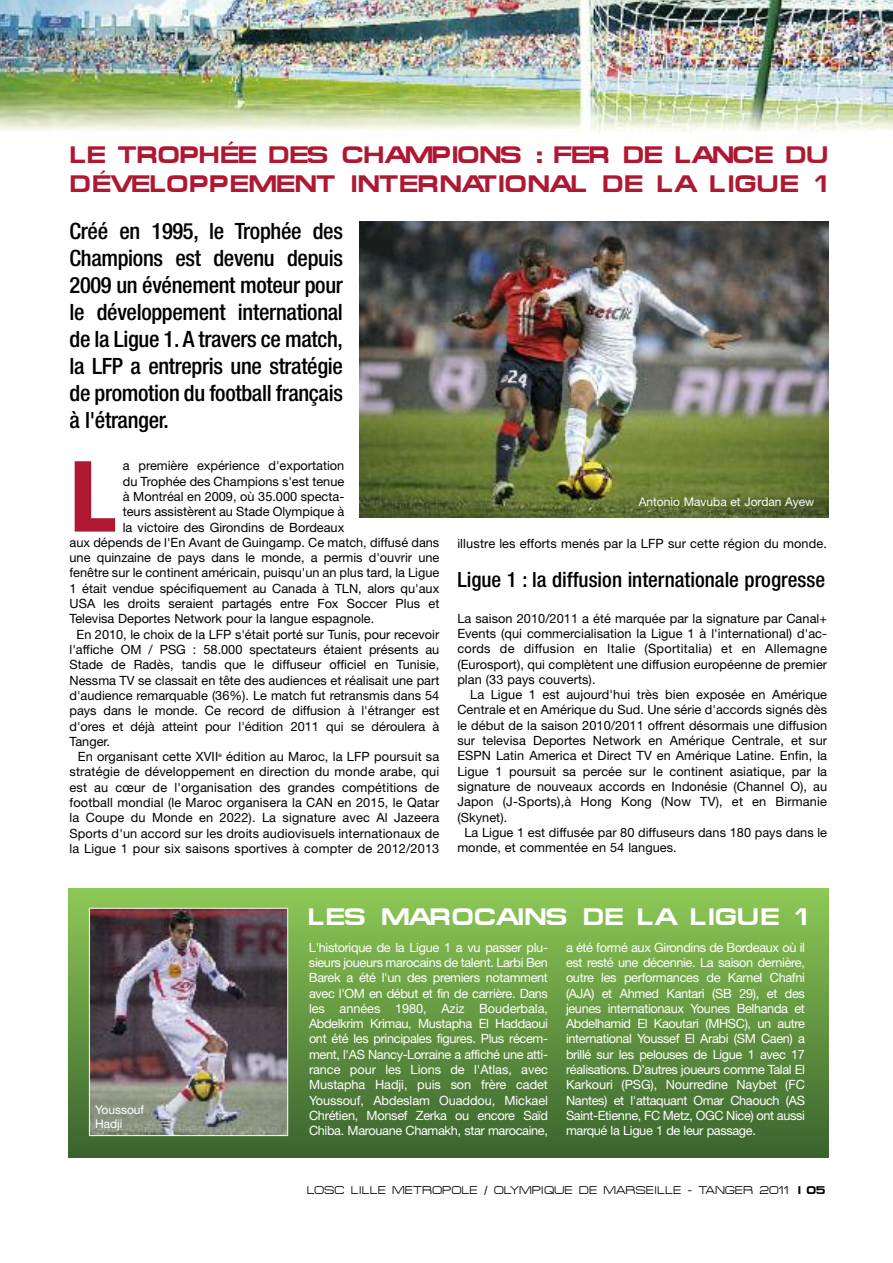
<style>
.page{position:relative;width:893px;height:1263px;background:#fff}
.page>*{position:absolute;margin:0;border:0;box-sizing:border-box;transform-origin:0 0}
.t1{font:800 condensed 98.4px "Helvetica Neue";color:#ae1833}
.t2{font:700 24px/28.8px "Micro Extended";letter-spacing:-.02em;color:#ae1833}
.t3{font:700 24px "Micro Extended";letter-spacing:-.01em;color:#fff}
.t4{font:500 condensed 22.5px/27px "Helvetica Neue";letter-spacing:-.015em;color:#000;text-align:justify}
.t5{font:500 condensed 21px "Helvetica Neue";color:#000}
.t6{font:12.75px/15.3px "Helvetica Neue";letter-spacing:.005em;color:#000;text-align:justify}
.t7{font:12.75px/15.3px "Helvetica Neue";letter-spacing:-.03em;color:#fff;text-align:justify}
.t8{font:12px/14.4px "Helvetica Neue";color:#fff}
.t9{font:11.25px "Micro Extended";color:#000}
.s1{font-weight:700}
</style>
<div class="page">
<div style="left:68px;top:888px;width:761px;height:270px;background:linear-gradient(to bottom,#8ec956,#3a632e)"></div>
<img style="left:0;top:0;width:893px;height:133px">
<img style="left:91px;top:910px;width:195px;height:224px">
<div style="left:89px;top:908px;width:199px;height:228px;border:1px solid #fff"></div>
<img style="left:359px;top:221px;width:470px;height:296px">
<h2 class="t2" style="left:70px;top:141px;width:765px">LE TROPHÉE DES CHAMPIONS : FER DE LANCE DU<br>DÉVELOPPEMENT INTERNATIONAL DE LA LIGUE 1</h2>
<h3 class="t4" style="left:70px;top:220px;width:275px">Créé en 1995, le Trophée des Champions est devenu depuis 2009 un événement moteur pour le développement international de la Ligue 1. A travers ce match, la LFP a entrepris une stratégie de promotion du football français à l'étranger.</h3>
<h1 class="t1" style="left:70px;top:461px;width:47px">L</h1>
<p class="t6" style="left:123px;top:459px;width:223px">a première expérience d'exportation</p>
<p class="t6" style="left:123px;top:475px;width:223px">du Trophée des Champions s'est tenue</p>
<p class="t6" style="left:123px;top:490px;width:223px">à Montréal en 2009, où 35.000 specta-</p>
<p class="t6" style="left:123px;top:505px;width:223px">teurs assistèrent au Stade Olympique à</p>
<p class="t6" style="left:123px;top:521px;width:223px">la victoire des Girondins de Bordeaux</p>
<p class="t6" style="left:70px;top:536px;width:371px">aux dépends de l'En Avant de Guingamp. Ce match, diffusé dans</p>
<p class="t6" style="left:70px;top:551px;width:371px">une quinzaine de pays dans le monde, a permis d'ouvrir une</p>
<p class="t6" style="left:70px;top:566px;width:371px">fenêtre sur le continent américain, puisqu'un an plus tard, la Ligue</p>
<p class="t6" style="left:70px;top:582px;width:371px">1 était vendue spécifiquement au Canada à TLN, alors qu'aux</p>
<p class="t6" style="left:70px;top:597px;width:371px">USA les droits seraient partagés entre Fox Soccer Plus et</p>
<p class="t6" style="left:70px;top:612px;width:306px">Televisa Deportes Network pour la langue espagnole.</p>
<p class="t6" style="left:77px;top:628px;width:364px">En 2010, le choix de la LFP s'était porté sur Tunis, pour recevoir</p>
<p class="t6" style="left:70px;top:643px;width:371px">l'affiche OM / PSG : 58.000 spectateurs étaient présents au</p>
<p class="t6" style="left:70px;top:658px;width:371px">Stade de Radès, tandis que le diffuseur officiel en Tunisie,</p>
<p class="t6" style="left:70px;top:674px;width:371px">Nessma TV se classait en tête des audiences et réalisait une part</p>
<p class="t6" style="left:70px;top:689px;width:371px">d'audience remarquable (36%). Le match fut retransmis dans 54</p>
<p class="t6" style="left:70px;top:704px;width:371px">pays dans le monde. Ce record de diffusion à l'étranger est</p>
<p class="t6" style="left:70px;top:719px;width:371px">d'ores et déjà atteint pour l'édition 2011 qui se déroulera à</p>
<p class="t6" style="left:70px;top:735px;width:42px">Tanger.</p>
<p class="t6" style="left:78px;top:750px;width:363px">En organisant cette XVII<sup>e</sup> édition au Maroc, la LFP poursuit sa</p>
<p class="t6" style="left:70px;top:765px;width:371px">stratégie de développement en direction du monde arabe, qui</p>
<p class="t6" style="left:70px;top:781px;width:371px">est au cœur de l'organisation des grandes compétitions de</p>
<p class="t6" style="left:70px;top:796px;width:371px">football mondial (le Maroc organisera la CAN en 2015, le Qatar</p>
<p class="t6" style="left:70px;top:811px;width:371px">la Coupe du Monde en 2022). La signature avec Al Jazeera</p>
<p class="t6" style="left:70px;top:827px;width:371px">Sports d'un accord sur les droits audiovisuels internationaux de</p>
<p class="t6" style="left:70px;top:842px;width:371px">la Ligue 1 pour six saisons sportives à compter de 2012/2013</p>
<p class="t8" style="left:639px;top:495px;width:177px">Antonio Mavuba et Jordan Ayew</p>
<p class="t6" style="left:457px;top:537px;width:371px">illustre les efforts menés par la LFP sur cette région du monde.</p>
<h3 class="t5" style="left:457px;top:572px;width:369px">Ligue 1 : la diffusion internationale progresse</h3>
<p class="t6" style="left:457px;top:612px;width:371px">La saison 2010/2011 a été marquée par la signature par Canal+ Events (qui commercialisation la Ligue 1 à l'international) d'ac&shy;cords de diffusion en Italie (Sportitalia) et en Allemagne (Eurosport), qui complètent une diffusion européenne de premier plan (33 pays couverts).</p>
<p class="t6" style="left:470px;top:688px;width:358px">La Ligue 1 est aujourd'hui très bien exposée en Amérique</p>
<p class="t6" style="left:457px;top:703px;width:371px">Centrale et en Amérique du Sud. Une série d'accords signés dès</p>
<p class="t6" style="left:457px;top:719px;width:371px">le début de la saison 2010/2011 offrent désormais une diffusion</p>
<p class="t6" style="left:457px;top:734px;width:371px">sur televisa Deportes Network en Amérique Centrale, et sur</p>
<p class="t6" style="left:457px;top:749px;width:371px">ESPN Latin America et Direct TV en Amérique Latine. Enfin, la</p>
<p class="t6" style="left:457px;top:765px;width:371px">Ligue 1 poursuit sa percée sur le continent asiatique, par la</p>
<p class="t6" style="left:457px;top:780px;width:371px">signature de nouveaux accords en Indonésie (Channel O), au</p>
<p class="t6" style="left:457px;top:795px;width:371px">Japon (J-Sports),à Hong Kong (Now TV), et en Birmanie</p>
<p class="t6" style="left:457px;top:811px;width:51px">(Skynet).</p>
<p class="t6" style="left:464px;top:826px;width:364px">La Ligue 1 est diffusée par 80 diffuseurs dans 180 pays dans le</p>
<p class="t6" style="left:457px;top:841px;width:221px">monde, et commentée en 54 langues.</p>
<p class="t8" style="left:95px;top:1103px;width:51px">Youssouf<br>Hadji</p>
<h2 class="t3" style="left:308px;top:902px;width:507px">LES MAROCAINS DE LA LIGUE 1</h2>
<p class="t7" style="left:309px;top:941px;width:240px">L'historique de la Ligue 1 a vu passer plu&shy;sieurs joueurs marocains de talent. Larbi Ben Barek a été l'un des premiers notamment avec l'OM en début et fin de carrière. Dans les années 1980, Aziz Bouderbala, Abdelkrim Krimau, Mustapha El Haddaoui ont été les principales figures. Plus récem&shy;ment, l'AS Nancy-Lorraine a affiché une atti&shy;rance pour les Lions de l'Atlas, avec Mustapha Hadji, puis son frère cadet Youssouf, Abdeslam Ouaddou, Mickael Chrétien, Monsef Zerka ou encore Saïd Chiba. Marouane Chamakh, star marocaine,</p>
<p class="t7" style="left:566px;top:941px;width:240px">a été formé aux Girondins de Bordeaux où il est resté une décennie. La saison dernière, outre les performances de Kamel Chafni (AJA) et Ahmed Kantari (SB 29), et des jeunes internationaux Younes Belhanda et Abdelhamid El Kaoutari (MHSC), un autre international Youssef El Arabi (SM Caen) a brillé sur les pelouses de Ligue 1 avec 17 réalisations. D’autres joueurs comme Talal El Karkouri (PSG), Nourredine Naybet (FC Nantes) et l'attaquant Omar Chaouch (AS Saint-Etienne, FC Metz, OGC Nice) ont aussi marqué la Ligue 1 de leur passage.</p>
<p class="t9" style="left:307px;top:1184px;width:520px">LOSC LILLE METROPOLE / OLYMPIQUE DE MARSEILLE - TANGER 2011 <span class="s1">l 05</span></p>
</div>
